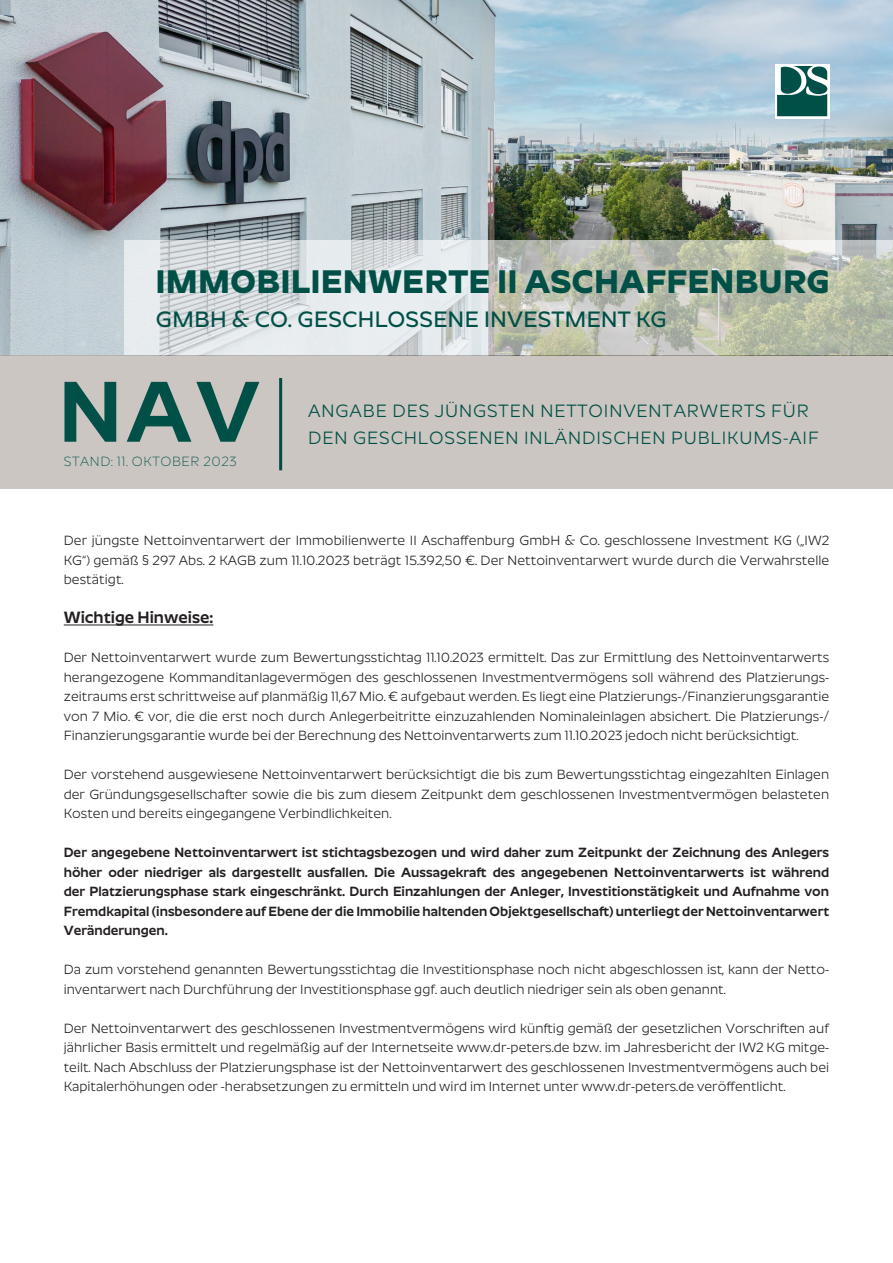
<style>
.page{position:relative;width:893px;height:1263px;background:#fff}
.page>*{position:absolute;margin:0;border:0;box-sizing:border-box;transform-origin:0 0}
.t1{font:600 87px "Roundo";color:#005047}
.t2{font:700 33px "Roundo";letter-spacing:.02em;color:#005047}
.t3{font:500 22.5px "Roundo";letter-spacing:.015em;color:#005047}
.t4{font:18px/27px "Roundo";letter-spacing:.05em;color:#005047}
.Absatzformat_Fließtext{font:600 16.5px "Roundo";color:#231f20}
.Absatzformat_Fließtext-2{font:13.5px/19.5px "Roundo";color:#231f20;text-align:justify}
.Absatzformat_Fließtext-3{font:600 13.5px/19.5px "Roundo";color:#231f20;text-align:justify}
.t5{font:300 13.5px "Roundo";letter-spacing:.045em;color:#005047}
</style>
<div class="page">
<img style="left:0;top:0;width:893px;height:355px">
<svg style="left:775px;top:64px;width:54px;height:54px"></svg>
<svg style="left:777px;top:66px;width:50px;height:50px;background:#33736c"></svg>
<svg style="left:124px;top:240px;width:769px;height:115px;background:#ccd0c9"></svg>
<div style="left:0;top:355px;width:893px;height:134px;background:#cbc6c1"></div>
<hr style="left:64px;top:624px;width:149px;height:1px;background:#231f20">
<hr style="left:279px;top:378px;width:3px;height:92px;background:#044b46">
<p class="t2" style="left:156px;top:263px;width:675px">IMMOBILIENWERTE II ASCHAFFENBURG</p>
<p class="t3" style="left:156px;top:307px;width:512px">GMBH &amp; CO. GESCHLOSSENE INVESTMENT KG</p>
<p class="t1" style="left:59px;top:363px;width:202px">NAV</p>
<p class="t5" style="left:64px;top:454px;width:174px">STAND: 11. OKTOBER 2023</p>
<p class="t4" style="left:308px;top:399px;width:512px">ANGABE DES JÜNGSTEN NETTOINVENTARWERTS FÜR<br>DEN GESCHLOSSENEN INLÄNDISCHEN PUBLIKUMS-AIF</p>
<p class="Absatzformat_Fließtext-2" style="left:64px;top:532px;width:767px">Der jüngste Nettoinventarwert der Immobilienwerte II Aschaffenburg GmbH &amp; Co. geschlossene Investment KG („IW2<br>KG“) gemäß § 297 Abs. 2 KAGB zum 11.10.2023 beträgt 15.392,50 €. Der Nettoinventarwert wurde durch die Verwahrstelle bestätigt.</p>
<p class="Absatzformat_Fließtext" style="left:64px;top:608px;width:151px">Wichtige Hinweise:</p>
<p class="Absatzformat_Fließtext-2" style="left:64px;top:649px;width:767px">Der Nettoinventarwert wurde zum Bewertungsstichtag 11.10.2023 ermittelt. Das zur Ermittlung des Nettoinventarwerts herangezogene Kommanditanlagevermögen des geschlossenen Investmentvermögens soll während des Platzierungs&shy;zeitraums erst schrittweise auf planmäßig 11,67 Mio. € aufgebaut werden. Es liegt eine Platzierungs-/Finanzierungsgarantie von 7 Mio. € vor, die die erst noch durch Anlegerbeitritte einzuzahlenden Nominaleinlagen absichert. Die Platzierungs-/ Finanzierungsgarantie wurde bei der Berechnung des Nettoinventarwerts zum 11.10.2023 jedoch nicht berücksichtigt.</p>
<p class="Absatzformat_Fließtext-2" style="left:64px;top:766px;width:767px">Der vorstehend ausgewiesene Nettoinventarwert berücksichtigt die bis zum Bewertungsstichtag eingezahlten Einlagen der Gründungsgesellschafter sowie die bis zum diesem Zeitpunkt dem geschlossenen Investmentvermögen belasteten Kosten und bereits eingegangene Verbindlichkeiten.</p>
<p class="Absatzformat_Fließtext-3" style="left:64px;top:844px;width:767px">Der angegebene Nettoinventarwert ist stichtagsbezogen und wird daher zum Zeitpunkt der Zeichnung des Anlegers höher oder niedriger als dargestellt ausfallen. Die Aussagekraft des angegebenen Nettoinventarwerts ist während der Platzierungsphase stark eingeschränkt. Durch Einzahlungen der Anleger, Investitionstätigkeit und Aufnahme von Fremdkapital (insbesondere auf Ebene der die Immobilie haltenden Objektgesellschaft) unterliegt der Nettoinventarwert Veränderungen.</p>
<p class="Absatzformat_Fließtext-2" style="left:64px;top:961px;width:767px">Da zum vorstehend genannten Bewertungsstichtag die Investitionsphase noch nicht abgeschlossen ist, kann der Netto&shy;inventarwert nach Durchführung der Investitionsphase ggf. auch deutlich niedriger sein als oben genannt.</p>
<p class="Absatzformat_Fließtext-2" style="left:64px;top:1019px;width:767px">Der Nettoinventarwert des geschlossenen Investmentvermögens wird künftig gemäß der gesetzlichen Vorschriften auf jährlicher Basis ermittelt und regelmäßig auf der Internetseite www.dr-peters.de bzw. im Jahresbericht der IW2 KG mitge&shy;teilt. Nach Abschluss der Platzierungsphase ist der Nettoinventarwert des geschlossenen Investmentvermögens auch bei Kapitalerhöhungen oder -herabsetzungen zu ermitteln und wird im Internet unter www.dr-peters.de veröffentlicht.</p>
</div>
